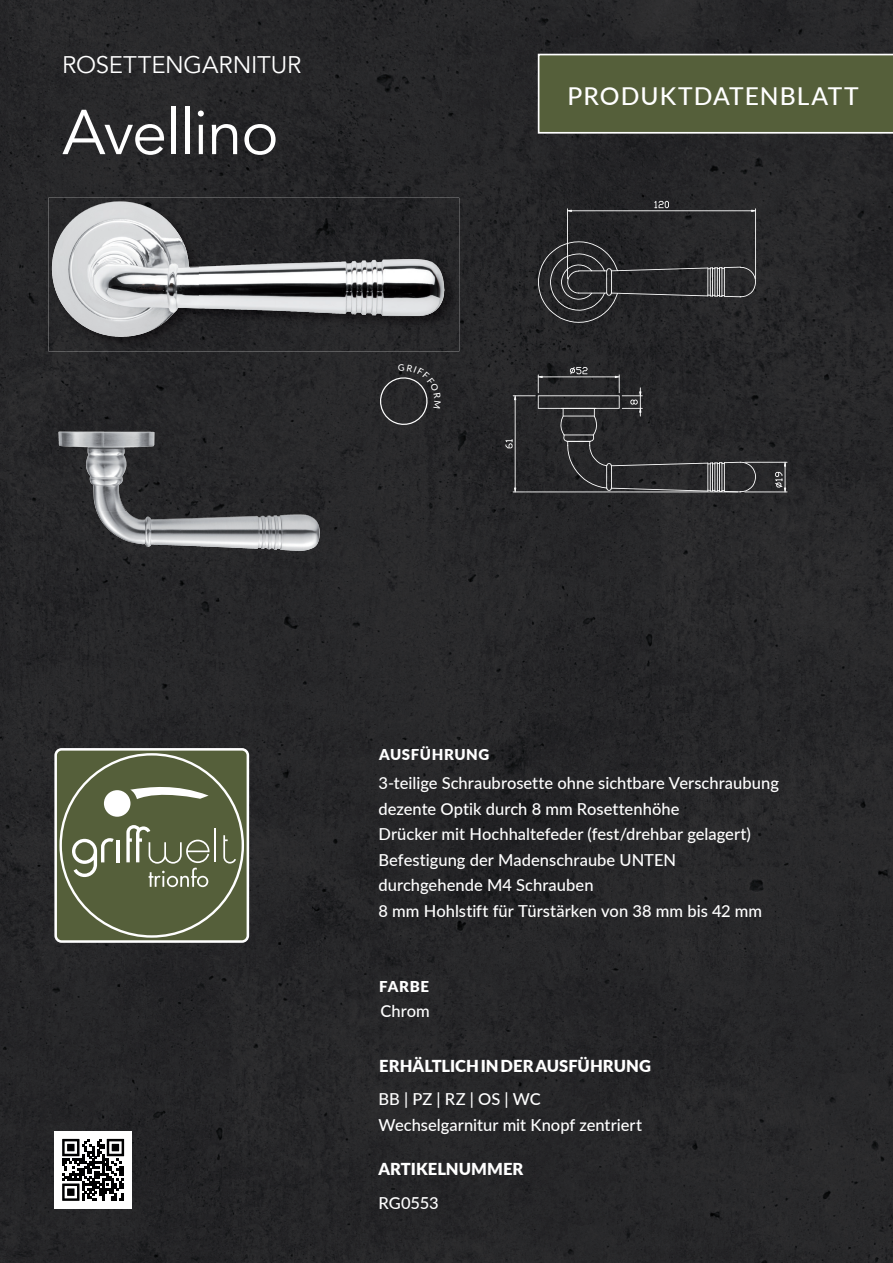
<style>
.page{position:relative;width:893px;height:1263px;background:#272729}
.page>*{position:absolute;margin:0;border:0;box-sizing:border-box;transform-origin:0 0}
.t1{font:62.7px "Avenir";letter-spacing:-.02em;color:#fff}
.t2{font:500 24.6px "Lato";letter-spacing:.045em;color:#fff}
.t3{font:24px "Avenir";letter-spacing:-.01em;color:#fff}
.t4{font:500 16.5px/25.5px "Lato";letter-spacing:.005em;color:#fff}
.t5{font:900 16.5px "Lato";letter-spacing:.005em;color:#fff}
.t6{font:900 15px "Lato";letter-spacing:.045em;color:#fff}
</style>
<div class="page">
<div style="left:538px;top:54px;width:355px;height:80px;background:#555f3a"></div>
<img style="left:48px;top:198px;width:411px;height:153px">
<img style="left:52px;top:204px;width:50px;height:96px">
<img style="left:199px;top:259px;width:203px;height:50px">
<img style="left:58px;top:432px;width:69px;height:79px">
<img style="left:97px;top:511px;width:101px;height:36px">
<hr style="left:611px;top:268px;width:97px;height:3px;background:#fff">
<hr style="left:611px;top:293px;width:97px;height:3px;background:#fff">
<svg style="left:707px;top:267px;width:49px;height:30px"></svg>
<svg style="left:538px;top:241px;width:80px;height:82px;background:#353537"></svg>
<hr style="left:611px;top:463px;width:97px;height:3px;background:#fff">
<hr style="left:611px;top:488px;width:97px;height:3px;background:#fff">
<svg style="left:707px;top:462px;width:49px;height:30px"></svg>
<hr style="left:567px;top:208px;width:1px;height:71px;background:#fff">
<hr style="left:755px;top:208px;width:1px;height:71px;background:#fff">
<hr style="left:571px;top:210px;width:181px;height:1px;background:#fff">
<svg style="left:654px;top:201px;width:15px;height:7px"></svg>
<hr style="left:513px;top:491px;width:225px;height:1px;background:#fff">
<svg style="left:505px;top:367px;width:138px;height:125px;background:#313133"></svg>
<hr style="left:744px;top:462px;width:43px;height:1px;background:#fff">
<hr style="left:744px;top:491px;width:43px;height:1px;background:#fff">
<svg style="left:775px;top:462px;width:11px;height:30px"></svg>
<div style="left:56px;top:749px;width:192px;height:192px;background:#555f3a;border-radius:6px"></div>
<div style="left:54px;top:748px;width:195px;height:194px;border:3px solid #fff;border-radius:6px"></div>
<hr style="left:214px;top:828px;width:2px;height:34px;background:#fff">
<hr style="left:117px;top:840px;width:3px;height:22px;background:#fff">
<div style="left:104px;top:790px;width:26px;height:27px;background:#fff;border-radius:50%"></div>
<svg style="left:130px;top:787px;width:79px;height:12px"></svg>
<svg style="left:223px;top:835px;width:13px;height:28px"></svg>
<svg style="left:72px;top:838px;width:42px;height:39px"></svg>
<svg style="left:126px;top:825px;width:84px;height:62px"></svg>
<div style="left:54px;top:1131px;width:78px;height:77px;background:#fff"></div>
<svg style="left:62px;top:1139px;width:62px;height:62px"></svg>
<svg style="left:376px;top:364px;width:65px;height:65px;background:#2f2f31"></svg>
<h3 class="t3" style="left:62px;top:50px;width:241px">ROSETTENGARNITUR</h3>
<h1 class="t1" style="left:62px;top:95px;width:218px">Avellino</h1>
<h2 class="t2" style="left:568px;top:78px;width:293px">PRODUKTDATENBLATT</h2>
<p class="t6" style="left:379px;top:743px;width:112px">AUSFÜHRUNG</p>
<p class="t4" style="left:378px;top:770px;width:402px">3-teilige Schraubrosette ohne sichtbare Verschraubung dezente Optik durch 8 mm Rosettenhöhe<br>Drücker mit Hochhaltefeder (fest/drehbar gelagert)<br>Befestigung der Madenschraube UNTEN durchgehende M4 Schrauben<br>8 mm Hohlstift für Türstärken von 38 mm bis 42 mm</p>
<p class="t6" style="left:379px;top:976px;width:51px">FARBE</p>
<p class="t4" style="left:380px;top:998px;width:51px">Chrom</p>
<p class="t5" style="left:379px;top:1053px;width:273px">ERHÄLTLICH IN DER AUSFÜHRUNG</p>
<p class="t4" style="left:378px;top:1086px;width:265px">BB | PZ | RZ | OS | WC<br>Wechselgarnitur mit Knopf zentriert</p>
<p class="t5" style="left:378px;top:1157px;width:147px">ARTIKELNUMMER</p>
<p class="t4" style="left:378px;top:1189px;width:62px">RG0553</p>
</div>
